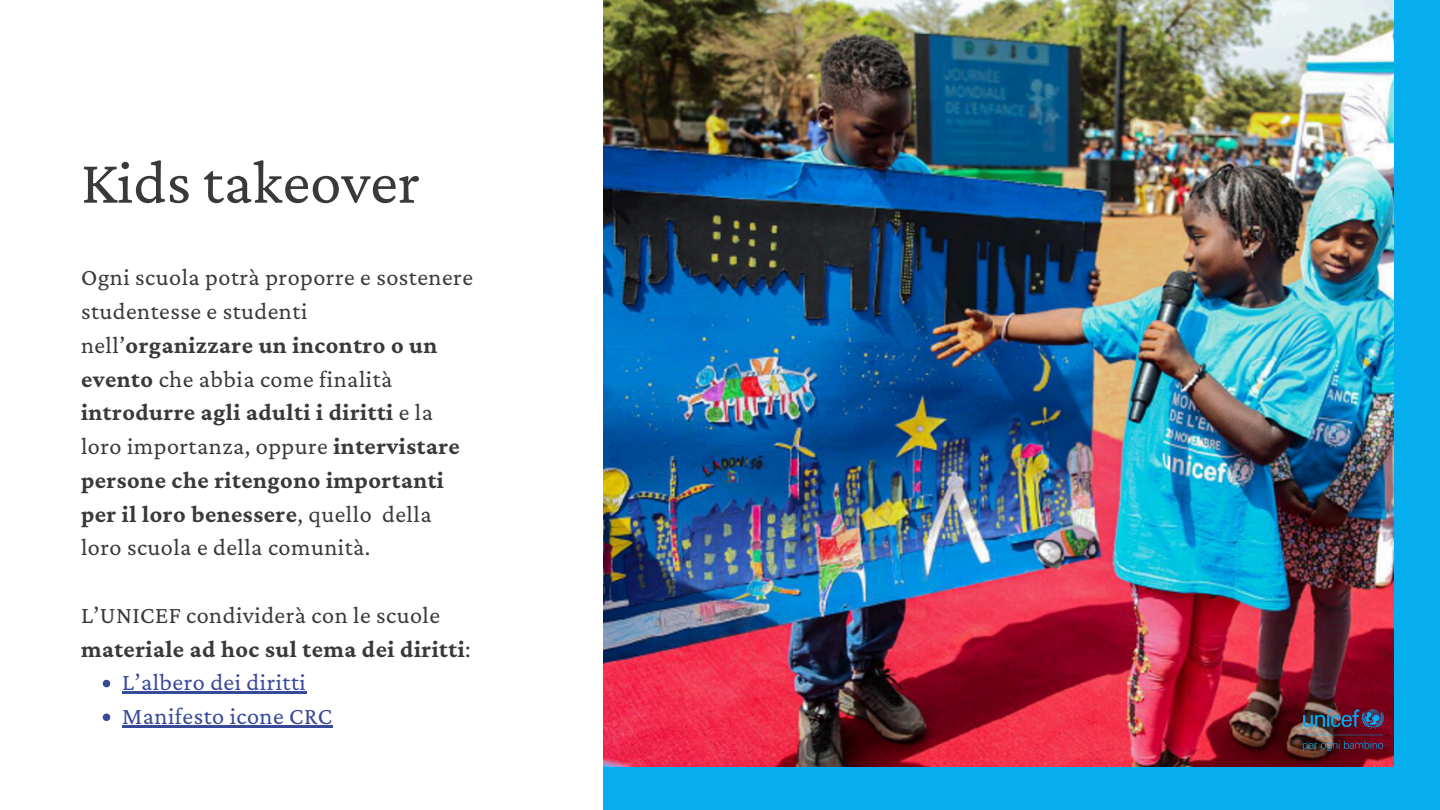
<style>
.page{position:relative;width:1440px;height:810px;background:#06aeee}
.page>*{position:absolute;margin:0;border:0;box-sizing:border-box;transform-origin:0 0}
.t1{font:62.7px "Crimson Pro";color:#393939}
.t2{font:24.2px/33.8px "Crimson Pro";letter-spacing:.02em;color:#393939}
.t3{font:24.2px "Crimson Pro";letter-spacing:.02em;color:#384999}
.s1{font-weight:700}
</style>
<div class="page">
<div style="left:0;top:0;width:603px;height:810px;background:#fff"></div>
<img style="left:603px;top:0;width:790px;height:766px">
<img style="left:1291px;top:695px;width:103px;height:71px">
<svg style="left:103px;top:680px;width:7px;height:7px"></svg>
<hr style="left:122px;top:692px;width:184px;height:2px;background:#384999">
<svg style="left:103px;top:714px;width:7px;height:7px"></svg>
<hr style="left:122px;top:726px;width:211px;height:2px;background:#384999">
<p class="t1" style="left:81px;top:147px;width:341px">Kids takeover</p>
<p class="t2" style="left:81px;top:260px;width:394px">Ogni scuola potrà proporre e sostenere studentesse e studenti nell’<span class="s1">organizzare un incontro o un evento</span> che abbia come finalità <span class="s1">introdurre agli adulti i diritti</span> e la loro importanza, oppure <span class="s1">intervistare persone che ritengono importanti per il loro benessere</span>, quello della loro scuola e della comunità.</p>
<p class="t2" style="left:81px;top:598px;width:391px">L’UNICEF condividerà con le scuole <span class="s1">materiale ad hoc sul tema dei diritti</span>:</p>
<p class="t3" style="left:122px;top:669px;width:185px">L’albero dei diritti</p>
<p class="t3" style="left:122px;top:702px;width:212px">Manifesto icone CRC</p>
</div>
